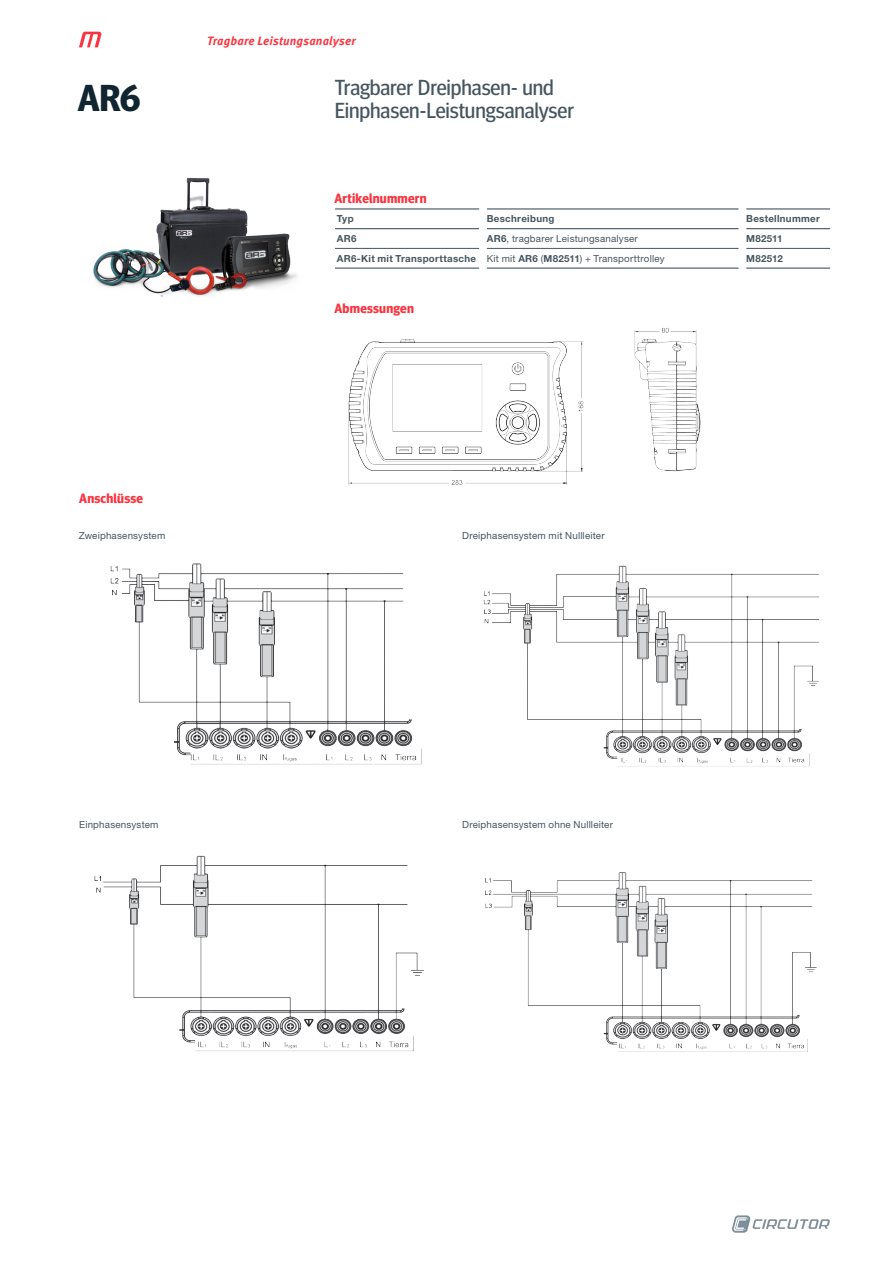
<style>
.page{position:relative;width:893px;height:1263px;background:#fff}
.page>*{position:absolute;margin:0;border:0;box-sizing:border-box;transform-origin:0 0}
.NombreEquipo_2{font:700 37.5px "Meta Head OT";color:#112530}
.Descripcion_2{font:21.75px/23.7px "Meta Head OT";letter-spacing:-.005em;color:#45555f}
.Titulo_M{font:700 13.5px "Meta Head OT";letter-spacing:.02em;color:#fb333e}
.t1{font:italic 700 12px "Meta Pro";letter-spacing:.01em;color:#fb333e}
.TextoTablas{font:9.75px "Helvetica Neue LT Std";letter-spacing:.02em;color:#45555f}
.TextoTablas-2{font:700 9.75px "Helvetica Neue LT Std";letter-spacing:.03em;color:#45555f}
.TextoTablas-TextoTip{font:700 9.75px "Helvetica Neue LT Std";letter-spacing:.03em;color:#45555f}
.TextoTablas-Codigo{font:700 9.75px "Helvetica Neue LT Std";letter-spacing:.035em;color:#45555f}
.s1{font-weight:700}
</style>
<div class="page">
<svg style="left:732px;top:1215px;width:98px;height:18px"></svg>
<svg style="left:79px;top:32px;width:23px;height:15px"></svg>
<img style="left:93px;top:177px;width:204px;height:120px">
<img style="left:348px;top:328px;width:353px;height:157px">
<img style="left:110px;top:563px;width:312px;height:202px">
<img style="left:483px;top:565px;width:336px;height:202px">
<img style="left:94px;top:855px;width:330px;height:196px">
<img style="left:485px;top:872px;width:332px;height:180px">
<hr style="left:335px;top:208px;width:144px;height:1px;background:#45555f">
<hr style="left:487px;top:208px;width:252px;height:1px;background:#45555f">
<hr style="left:746px;top:208px;width:84px;height:1px;background:#45555f">
<hr style="left:335px;top:228px;width:144px;height:1px;background:#45555f">
<hr style="left:487px;top:228px;width:252px;height:1px;background:#45555f">
<hr style="left:746px;top:228px;width:84px;height:1px;background:#45555f">
<hr style="left:335px;top:268px;width:144px;height:1px;background:#45555f">
<hr style="left:487px;top:268px;width:252px;height:1px;background:#45555f">
<hr style="left:746px;top:268px;width:84px;height:1px;background:#45555f">
<hr style="left:335px;top:248px;width:144px;height:1px;background:#45555f">
<hr style="left:487px;top:248px;width:252px;height:1px;background:#45555f">
<hr style="left:746px;top:248px;width:84px;height:1px;background:#45555f">
<p class="NombreEquipo_2" style="left:78px;top:75px;width:64px">AR6</p>
<p class="t1" style="left:207px;top:32px;width:150px">Tragbare Leistungsanalyser</p>
<p class="Descripcion_2" style="left:335px;top:75px;width:241px">Tragbarer Dreiphasen- und<br>Einphasen-Leistungsanalyser</p>
<p class="Titulo_M" style="left:334px;top:190px;width:94px">Artikelnummern</p>
<p class="TextoTablas-2" style="left:337px;top:213px;width:18px">Typ</p>
<p class="TextoTablas-2" style="left:487px;top:213px;width:69px">Beschreibung</p>
<p class="TextoTablas-2" style="left:746px;top:213px;width:75px">Bestellnummer</p>
<p class="TextoTablas-TextoTip" style="left:337px;top:232px;width:21px">AR6</p>
<p class="TextoTablas" style="left:487px;top:233px;width:153px"><span class="s1">AR6</span>, tragbarer Leistungsanalyser</p>
<p class="TextoTablas-Codigo" style="left:746px;top:232px;width:38px">M82511</p>
<p class="TextoTablas-TextoTip" style="left:337px;top:252px;width:141px">AR6-Kit mit Transporttasche</p>
<p class="TextoTablas" style="left:487px;top:252px;width:179px">Kit mit <span class="s1">AR6</span> (<span class="s1">M82511</span>) + Transporttrolley</p>
<p class="TextoTablas-Codigo" style="left:746px;top:252px;width:38px">M82512</p>
<p class="Titulo_M" style="left:334px;top:301px;width:81px">Abmessungen</p>
<p class="Titulo_M" style="left:79px;top:490px;width:65px">Anschlüsse</p>
<p class="TextoTablas" style="left:79px;top:530px;width:88px">Zweiphasensystem</p>
<p class="TextoTablas" style="left:462px;top:530px;width:144px">Dreiphasensystem mit Nullleiter</p>
<p class="TextoTablas" style="left:79px;top:819px;width:81px">Einphasensystem</p>
<p class="TextoTablas" style="left:462px;top:819px;width:152px">Dreiphasensystem ohne Nullleiter</p>
</div>
